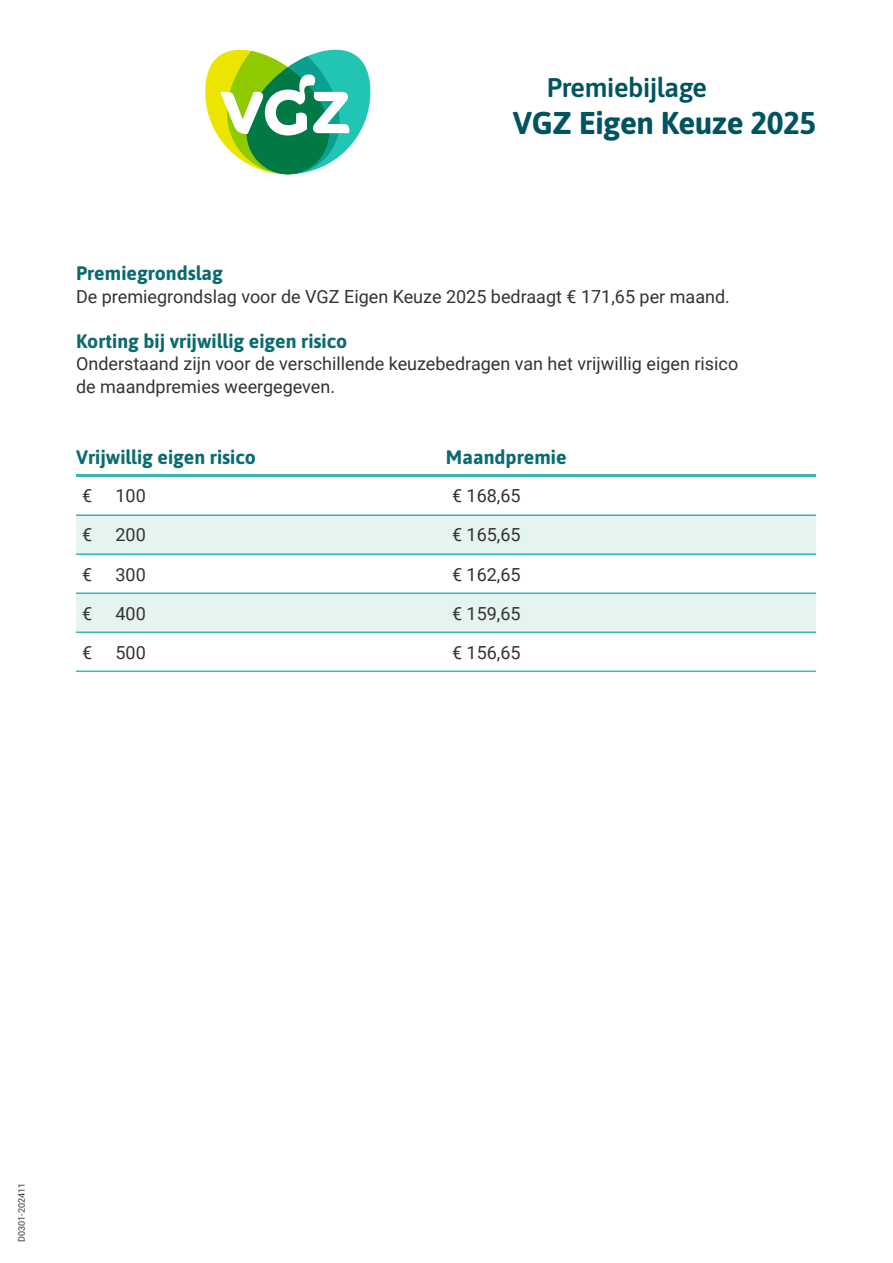
<style>
.page{position:relative;width:893px;height:1263px;background:#fff}
.page>*{position:absolute;margin:0;border:0;box-sizing:border-box;transform-origin:0 0}
.titel{font:700 31.5px "Asap";letter-spacing:-.015em;color:#005460}
.titel-2{font:600 27px "Asap";letter-spacing:-.015em;color:#005460}
.t1{font:700 19.5px "Asap";color:#0b6b6f}
._0_Plat{font:18px/22.5px "Roboto";color:#333}
.tabel_plat{font:18px "Roboto";color:#333}
.t2{font:9px "Roboto";color:#333}
</style>
<div class="page">
<svg style="left:205px;top:49px;width:165px;height:125px"></svg>
<svg style="left:76px;top:516px;width:740px;height:115px;fill:#e5f3f1"></svg>
<hr style="left:446px;top:592px;width:370px;height:2px;background:#35b6b4">
<hr style="left:446px;top:631px;width:370px;height:2px;background:#35b6b4">
<hr style="left:76px;top:474px;width:370px;height:3px;background:#35b6b4">
<hr style="left:446px;top:474px;width:370px;height:3px;background:#35b6b4">
<hr style="left:446px;top:514px;width:370px;height:2px;background:#35b6b4">
<hr style="left:446px;top:553px;width:370px;height:2px;background:#35b6b4">
<hr style="left:76px;top:514px;width:370px;height:2px;background:#35b6b4">
<hr style="left:76px;top:553px;width:370px;height:2px;background:#35b6b4">
<hr style="left:76px;top:592px;width:370px;height:2px;background:#35b6b4">
<hr style="left:76px;top:631px;width:370px;height:2px;background:#35b6b4">
<hr style="left:76px;top:670px;width:370px;height:2px;background:#22c4b4">
<hr style="left:446px;top:670px;width:370px;height:2px;background:#22c4b4">
<h1 class="titel-2" style="left:547px;top:69px;width:162px">Premiebijlage</h1>
<h1 class="titel" style="left:513px;top:101px;width:305px">VGZ Eigen Keuze 2025</h1>
<h2 class="t1" style="left:76px;top:260px;width:148px">Premiegrondslag</h2>
<p class="_0_Plat" style="left:76px;top:285px;width:655px">De premiegrondslag voor de VGZ Eigen Keuze 2025 bedraagt € 171,65 per maand.</p>
<h2 class="t1" style="left:76px;top:327px;width:273px">Korting bij vrijwillig eigen risico</h2>
<p class="_0_Plat" style="left:76px;top:352px;width:664px">Onderstaand zijn voor de verschillende keuzebedragen van het vrijwillig eigen risico de maandpremies weergegeven.</p>
<h2 class="t1" style="left:76px;top:443px;width:181px">Vrijwillig eigen risico</h2>
<h2 class="t1" style="left:446px;top:443px;width:122px">Maandpremie</h2>
<p class="tabel_plat" style="left:82px;top:483px;width:12px">€</p>
<p class="tabel_plat" style="left:116px;top:483px;width:32px">100</p>
<p class="tabel_plat" style="left:452px;top:483px;width:70px">€ 168,65</p>
<p class="tabel_plat" style="left:82px;top:522px;width:12px">€</p>
<p class="tabel_plat" style="left:116px;top:522px;width:32px">200</p>
<p class="tabel_plat" style="left:452px;top:522px;width:70px">€ 165,65</p>
<p class="tabel_plat" style="left:82px;top:561px;width:12px">€</p>
<p class="tabel_plat" style="left:116px;top:561px;width:32px">300</p>
<p class="tabel_plat" style="left:452px;top:561px;width:70px">€ 162,65</p>
<p class="tabel_plat" style="left:82px;top:600px;width:12px">€</p>
<p class="tabel_plat" style="left:116px;top:600px;width:32px">400</p>
<p class="tabel_plat" style="left:452px;top:600px;width:70px">€ 159,65</p>
<p class="tabel_plat" style="left:82px;top:639px;width:12px">€</p>
<p class="tabel_plat" style="left:116px;top:639px;width:32px">500</p>
<p class="tabel_plat" style="left:452px;top:639px;width:70px">€ 156,65</p>
<p class="t2" style="left:15px;top:1242px;width:60px;rotate:-90deg">D0301-202411</p>
</div>
